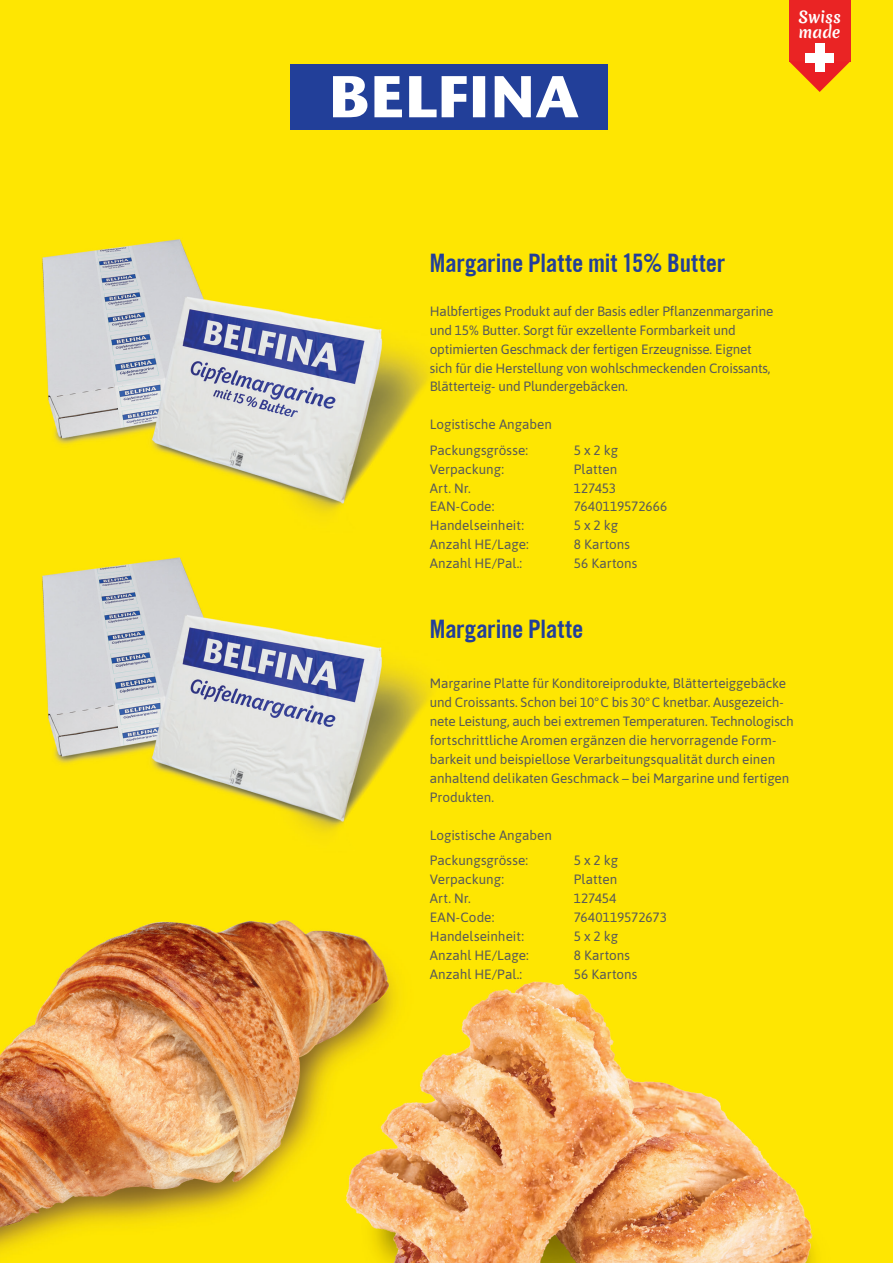
<style>
.page{position:relative;width:893px;height:1263px;background:#fff}
.page>*{position:absolute;margin:0;border:0;box-sizing:border-box;transform-origin:0 0}
.t1{font:700 25.5px "Traditionell Sans";color:#223f99}
.t2{font:15.6px/14.2px "Merienda One";color:#fff}
.t3{font:13.5px/18.9px "Asap";letter-spacing:-.005em;color:#57585a}
</style>
<div class="page">
<img style="left:0;top:0;width:893px;height:1263px">
<div style="left:789px;top:0;width:61px;height:61px;background:#ea2424"></div>
<svg style="left:789px;top:61px;width:61px;height:31px;background:#f48a15"></svg>
<div style="left:805px;top:53px;width:29px;height:9px;background:#fff"></div>
<div style="left:815px;top:44px;width:9px;height:28px;background:#fff"></div>
<div style="left:291px;top:64px;width:317px;height:66px;background:#223f99"></div>
<svg style="left:333px;top:76px;width:245px;height:41px"></svg>
<p class="t2" style="left:798px;top:10px;width:44px">Swiss made</p>
<h1 class="t1" style="left:430px;top:247px;width:297px">Margarine Platte mit 15% Butter</h1>
<p class="t3" style="left:430px;top:301px;width:345px">Halbfertiges Produkt auf der Basis edler Pflanzenmargarine und 15% Butter. Sorgt für exzellente Formbarkeit und optimierten Geschmack der fertigen Erzeugnisse. Eignet sich für die Herstellung von wohlschmeckenden Croissants, Blätterteig- und Plundergebäcken.</p>
<p class="t3" style="left:430px;top:411px;width:124px;line-height:25.2px">Logistische Angaben<br>Packungsgrösse:</p>
<p class="t3" style="left:574px;top:440px;width:46px">5 x 2 kg</p>
<p class="t3" style="left:430px;top:459px;width:76px">Verpackung:</p>
<p class="t3" style="left:574px;top:459px;width:45px">Platten</p>
<p class="t3" style="left:430px;top:478px;width:43px">Art. Nr.</p>
<p class="t3" style="left:574px;top:478px;width:44px">127453</p>
<p class="t3" style="left:430px;top:496px;width:66px">EAN-Code:</p>
<p class="t3" style="left:574px;top:496px;width:95px">7640119572666</p>
<p class="t3" style="left:430px;top:515px;width:96px">Handelseinheit:</p>
<p class="t3" style="left:574px;top:515px;width:46px">5 x 2 kg</p>
<p class="t3" style="left:430px;top:534px;width:100px">Anzahl HE/Lage:</p>
<p class="t3" style="left:574px;top:534px;width:58px">8 Kartons</p>
<p class="t3" style="left:430px;top:553px;width:94px">Anzahl HE/Pal.:</p>
<p class="t3" style="left:574px;top:553px;width:65px">56 Kartons</p>
<h1 class="t1" style="left:430px;top:613px;width:155px">Margarine Platte</h1>
<p class="t3" style="left:430px;top:673px;width:365px">Margarine Platte für Konditoreiprodukte, Blätterteiggebäcke und Croissants. Schon bei 10° C bis 30° C knetbar. Ausgezeich&shy;nete Leistung, auch bei extremen Temperaturen. Technologisch fortschrittliche Aromen ergänzen die hervorragende Form&shy;barkeit und beispiellose Verarbeitungsqualität durch einen anhaltend delikaten Geschmack – bei Margarine und fertigen Produkten.</p>
<p class="t3" style="left:430px;top:822px;width:124px;line-height:25.2px">Logistische Angaben<br>Packungsgrösse:</p>
<p class="t3" style="left:574px;top:850px;width:46px">5 x 2 kg</p>
<p class="t3" style="left:430px;top:869px;width:76px">Verpackung:</p>
<p class="t3" style="left:574px;top:869px;width:45px">Platten</p>
<p class="t3" style="left:430px;top:888px;width:43px">Art. Nr.</p>
<p class="t3" style="left:574px;top:888px;width:44px">127454</p>
<p class="t3" style="left:430px;top:907px;width:66px">EAN-Code:</p>
<p class="t3" style="left:574px;top:907px;width:95px">7640119572673</p>
<p class="t3" style="left:430px;top:926px;width:96px">Handelseinheit:</p>
<p class="t3" style="left:574px;top:926px;width:46px">5 x 2 kg</p>
<p class="t3" style="left:430px;top:945px;width:100px">Anzahl HE/Lage:</p>
<p class="t3" style="left:574px;top:945px;width:58px">8 Kartons</p>
<p class="t3" style="left:430px;top:964px;width:94px">Anzahl HE/Pal.:</p>
<p class="t3" style="left:574px;top:964px;width:65px">56 Kartons</p>
</div>
